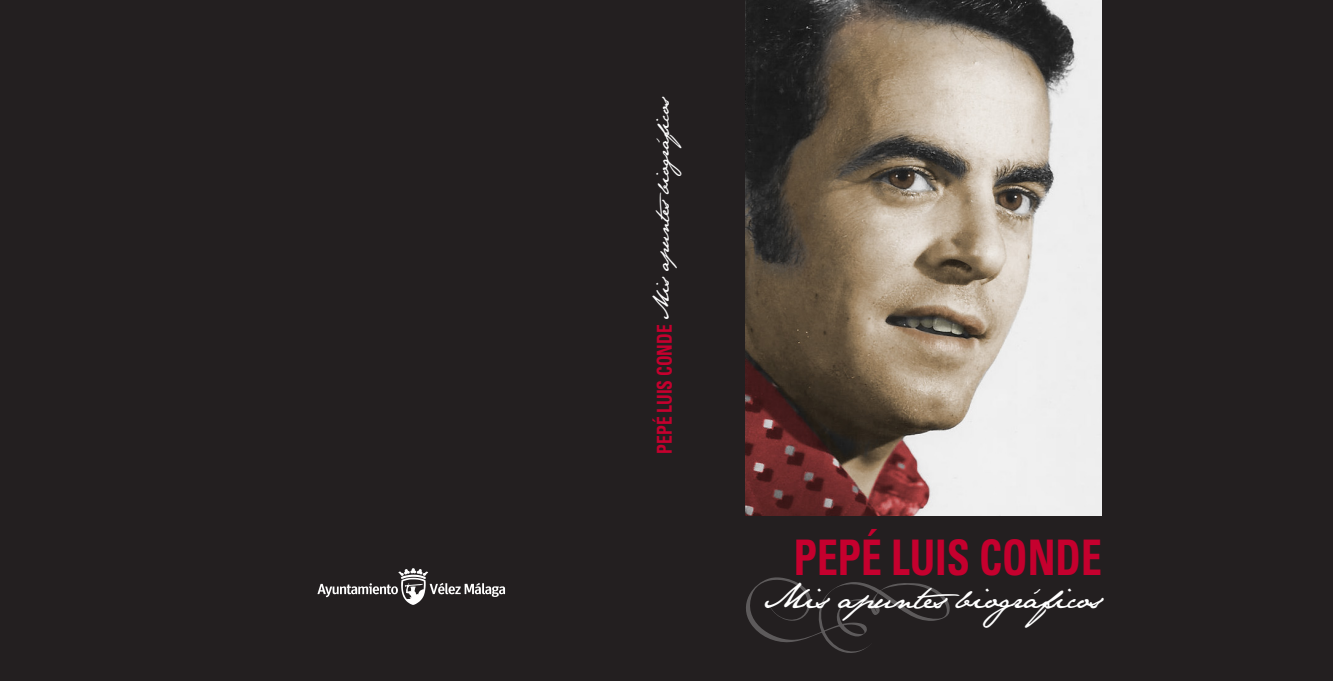
<style>
.page{position:relative;width:1333px;height:681px;background:#fff}
.page>*{position:absolute;margin:0;border:0;box-sizing:border-box;transform-origin:0 0}
.t1{font:700 condensed 49px "Univers";color:#c5002e;scale:.85 1}
.t2{font:29px "Jane Austen";letter-spacing:-.01em;color:#fff}
.t3{font:18.6px "Jane Austen";color:#fff}
.s1{font-family:"Univers";font-weight:700;font-stretch:condensed;font-size:20.5px;color:#c5002e}
</style>
<div class="page">
<div style="left:0;top:0;width:1332px;height:680px;background:#231f20"></div>
<img style="left:746px;top:0;width:355px;height:514px">
<svg style="left:317px;top:568px;width:188px;height:36px"></svg>
<svg style="left:746px;top:577px;width:204px;height:76px"></svg>
<p class="t3" style="left:651px;top:453px;width:358px;rotate:-90deg"><span class="s1">PEPÉ LUIS CONDE</span> Mis apuntes biográficos</p>
<p class="t1" style="left:794px;top:527px;width:364px">PEPÉ LUIS CONDE</p>
<p class="t2" style="left:762px;top:580px;width:341px">Mis apuntes biográficos</p>
</div>
